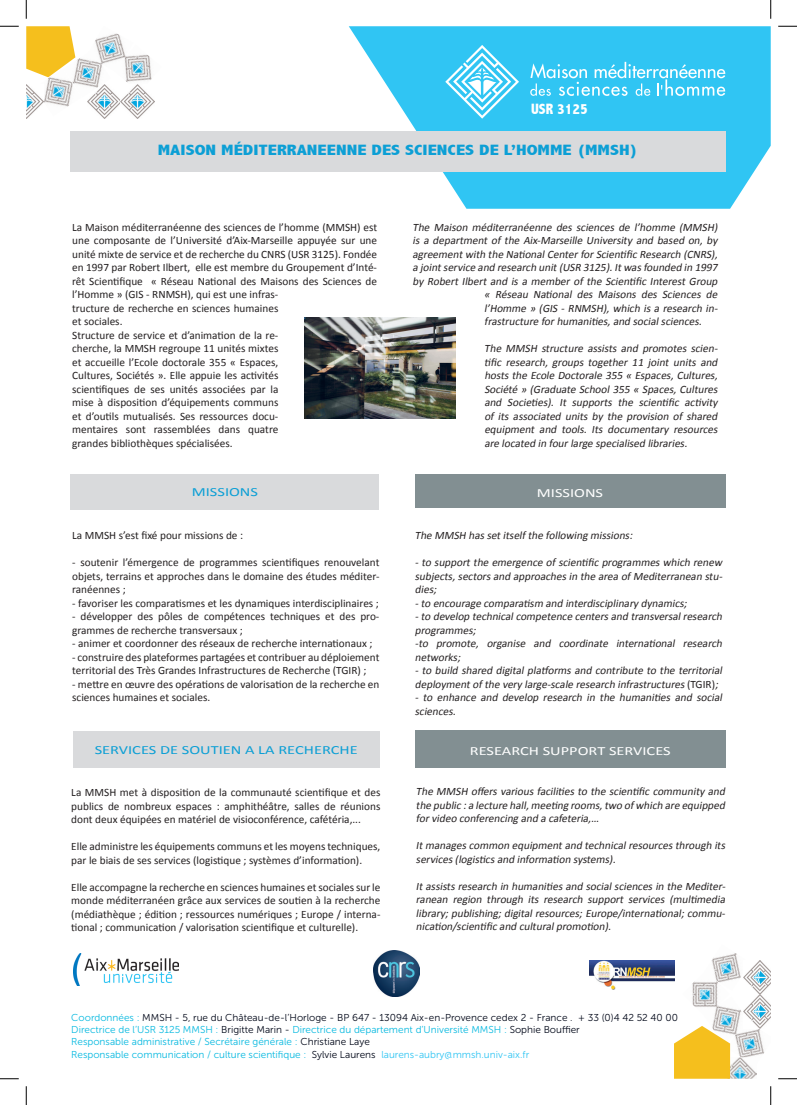
<style>
.page{position:relative;width:797px;height:1105px;background:#fff}
.page>*{position:absolute;margin:0;border:0;box-sizing:border-box;transform-origin:0 0}
.t1{font:800 condensed 15px "Abadi";color:#0c9fd5;scale:1.31 1}
.t2{font:800 condensed 15px "Abadi";color:#fff}
.t3{font:12.5px "Calibri";color:#0c9fd5;scale:1.31 1}
.t4{font:12.5px "Calibri";color:#fff;scale:1.31 1}
.t5{font:11.25px/13.5px "Calibri";color:#231f20}
.t6{font:italic 11.25px/13.5px "Calibri";color:#231f20}
.t7{font:10px/12px "Museo Sans 300";color:#000718}
.t8{font:10px "Museo Sans 300";color:#07b9e0}
.s1{font-style:normal}
.s2{color:#07b9e0}
.s3{color:#000718}
.s4{color:#30c5f3}
</style>
<div class="page">
<svg style="left:349px;top:26px;width:421px;height:183px;fill:#30c5f3"></svg>
<div style="left:70px;top:131px;width:655px;height:41px;background:#d9dadc"></div>
<img style="left:373px;top:950px;width:46px;height:46px">
<img style="left:73px;top:953px;width:105px;height:32px">
<svg style="left:445px;top:45px;width:74px;height:74px;background:#60d2f5"></svg>
<svg style="left:530px;top:62px;width:195px;height:34px;background:#5cd1f5"></svg>
<div style="left:70px;top:474px;width:309px;height:35px;background:#d9dadc"></div>
<div style="left:415px;top:474px;width:310px;height:34px;background:#828f92"></div>
<div style="left:73px;top:731px;width:306px;height:37px;background:#d9dadc"></div>
<div style="left:415px;top:730px;width:310px;height:38px;background:#828f92"></div>
<img style="left:125px;top:55px;width:27px;height:30px">
<img style="left:87px;top:85px;width:68px;height:34px">
<img style="left:75px;top:55px;width:36px;height:42px">
<img style="left:43px;top:69px;width:39px;height:38px">
<img style="left:711px;top:953px;width:30px;height:27px">
<img style="left:712px;top:1008px;width:30px;height:18px">
<img style="left:743px;top:960px;width:27px;height:60px">
<img style="left:692px;top:970px;width:37px;height:48px">
<img style="left:727px;top:1020px;width:42px;height:37px">
<img style="left:730px;top:1057px;width:27px;height:22px">
<svg style="left:26px;top:26px;width:49px;height:51px"></svg>
<img style="left:304px;top:318px;width:151px;height:101px">
<img style="left:589px;top:960px;width:85px;height:30px">
<img style="left:87px;top:33px;width:46px;height:39px">
<img style="left:26px;top:85px;width:17px;height:34px">
<svg style="left:674px;top:1026px;width:56px;height:53px;background:#f4c741"></svg>
<svg style="left:0;top:25px;width:19px;height:2px"></svg>
<svg style="left:778px;top:25px;width:19px;height:2px"></svg>
<svg style="left:0;top:1078px;width:19px;height:1px"></svg>
<svg style="left:778px;top:1078px;width:19px;height:1px"></svg>
<svg style="left:25px;top:0;width:2px;height:19px"></svg>
<svg style="left:25px;top:1086px;width:2px;height:19px"></svg>
<svg style="left:770px;top:0;width:1px;height:19px"></svg>
<svg style="left:770px;top:1086px;width:1px;height:19px"></svg>
<h1 class="t2" style="left:531px;top:100px;width:58px">USR 3125</h1>
<h1 class="t1" style="left:158px;top:142px;width:368px">MAISON MÉDITERRANEENNE DES SCIENCES DE L’HOMME (MMSH)</h1>
<p class="t5" style="left:72px;top:220px;width:306px">La Maison méditerranéenne des sciences de l’homme (MMSH) est une composante de l’Université d’Aix-Marseille appuyée sur une unité mixte de service et de recherche du CNRS (USR 3125). Fondée en 1997 par Robert Ilbert, elle est membre du Groupement d’Inté&shy;rêt Scientifique « Réseau National des Maisons des Sciences de l’Homme » (GIS - RNMSH), qui est une infras-<br>tructure de recherche en sciences humaines<br>et sociales.<br>Structure de service et d’animation de la re-<br>cherche, la MMSH regroupe 11 unités mixtes<br>et accueille l’Ecole doctorale 355 « Espaces,<br>Cultures, Sociétés ». Elle appuie les activités<br>scientifiques de ses unités associées par la<br>mise à disposition d’équipements communs<br>et d’outils mutualisés. Ses ressources docu-<br>mentaires sont rassemblées dans quatre<br>grandes bibliothèques spécialisées.</p>
<p class="t6" style="left:412px;top:220px;width:309px">The Maison méditerranéenne des sciences de l’homme (MMSH)</p>
<p class="t6" style="left:412px;top:234px;width:309px">is a department of the Aix-Marseille University and based on, by</p>
<p class="t6" style="left:412px;top:247px;width:309px">agreementwith the NationalCenterforScientific Research (CNRS),</p>
<p class="t6" style="left:412px;top:261px;width:309px">a jointservice and research unit(USR 3125).Itwasfounded in 1997</p>
<p class="t6" style="left:412px;top:274px;width:309px">by Robert Ilbert and is a member of the Scientific Interest Group</p>
<p class="t6" style="left:484px;top:288px;width:237px">« Réseau National des Maisons des Sciences de</p>
<p class="t6" style="left:484px;top:301px;width:237px">l’Homme » (GIS - RNMSH), which is a research in-</p>
<p class="t6" style="left:484px;top:315px;width:221px">frastructure forhumanities,and socialsciences.</p>
<p class="t6" style="left:484px;top:342px;width:237px;text-align:justify">The MMSH structure assists and promotes scien&shy;tific research, groups together 11 joint units and hosts the Ecole Doctorale 355 « Espaces, Cultures, Société » (Graduate School 355 « Spaces, Cultures and Societies). It supports the scientific activity of its associated units by the provision of shared equipment and tools. Its documentary resources are located in fourlarge specialised libraries.</p>
<p class="t3" style="left:192px;top:484px;width:52px">MISSIONS</p>
<p class="t4" style="left:537px;top:485px;width:52px">MISSIONS</p>
<p class="t5" style="left:72px;top:528px;width:172px">La MMSH s’est fixé pour missions de :</p>
<p class="t5" style="left:72px;top:555px;width:309px;text-align:justify">- soutenir l’émergence de programmes scientifiques renouvelant objets, terrains et approches dans le domaine des études méditer&shy;ranéennes ;</p>
<p class="t5" style="left:72px;top:596px;width:308px">- favoriser les comparatismes et les dynamiques interdisciplinaires ;</p>
<p class="t5" style="left:72px;top:609px;width:309px">- développer des pôles de compétences techniques et des pro&shy;grammes de recherche transversaux ;</p>
<p class="t5" style="left:72px;top:636px;width:302px">- animer et coordonner des réseaux de recherche internationaux ;</p>
<p class="t5" style="left:72px;top:650px;width:309px">- construire des plateformes partagées et contribuer au déploiement territorial des Très Grandes Infrastructures de Recherche (TGIR) ;</p>
<p class="t5" style="left:72px;top:677px;width:309px">- mettre en œuvre des opérations de valorisation de la recherche en sciences humaines et sociales.</p>
<p class="t6" style="left:415px;top:528px;width:221px">The MMSH hassetitselfthe following missions:</p>
<p class="t6" style="left:415px;top:555px;width:311px">-to supportthe emergence ofscientific programmeswhich renew subjects,sectorsand approachesin the area ofMediterranean stu&shy;dies;<br>-to encourage comparatism and interdisciplinary dynamics;<br>-to develop technicalcompetence centersand transversalresearch programmes;<br>-to promote, organise and coordinate international research networks;</p>
<p class="t6" style="left:415px;top:663px;width:311px">- to build shared digital platforms and contribute to the territorial deploymentofthe very large-scale research infrastructures<span class="s1">( TG I R )</span> ;</p>
<p class="t6" style="left:415px;top:690px;width:311px">- to enhance and develop research in the humanities and social sciences.</p>
<p class="t3" style="left:95px;top:742px;width:202px">SERVICES DE SOUTIEN A LA RECHERCHE</p>
<p class="t4" style="left:470px;top:743px;width:155px">RESEARCH SUPPORT SERVICES</p>
<p class="t5" style="left:71px;top:786px;width:311px;text-align:justify">La MMSH met à disposition de la communauté scientifique et des publics de nombreux espaces : amphithéâtre, salles de réunions dont deux équipées en matériel de visioconférence, cafétéria,...</p>
<p class="t5" style="left:71px;top:840px;width:311px">Elle administre les équipements communs et les moyens techniques, par le biais de ses services (logistique ; systèmes d’information).</p>
<p class="t5" style="left:71px;top:880px;width:311px;text-align:justify">Elle accompagne la recherche en sciences humaines et sociales sur le monde méditerranéen grâce aux services de soutien à la recherche (médiathèque ; édition ; ressources numériques ; Europe / interna&shy;tional ; communication / valorisation scientifique et culturelle).</p>
<p class="t6" style="left:416px;top:785px;width:313px;text-align:justify">The MMSH offers various facilities to the scientific community and the public :a lecture hall,meeting rooms,two ofwhich are equipped forvideo conferencing and a cafeteria,…</p>
<p class="t6" style="left:416px;top:839px;width:313px">Itmanagescommon equipmentand technicalresourcesthrough its services(logisticsand information systems).</p>
<p class="t6" style="left:416px;top:879px;width:313px;text-align:justify">Itassistsresearch in humanitiesand socialsciencesin the Mediter&shy;ranean region through its research support services (multimedia library;publishing;digitalresources;Europe/international;commu&shy;nication/scientific and culturalpromotion).</p>
<p class="t7" style="left:71px;top:1011px;width:608px"><span class="s2">Coordonnées :</span> MMSH - 5, rue du Château-de-l’Horloge - BP 647 - 13094 Aix-en-Provence cedex 2 - France . + 33 (0)4 42 52 40 00<br><span class="s2">Directrice de l’USR 3125 MMSH :</span> Brigitte Marin - <span class="s2">Directrice du département d’Université MMSH :</span> Sophie Bouffier<br><span class="s2">Responsable administrative / Secrétaire générale :</span> Christiane Laye</p>
<p class="t8" style="left:71px;top:1050px;width:459px">Responsable communication / culture scientifique : <span class="s3">Sylvie Laurens</span> <span class="s4">laurens-aubry@mmsh.univ-aix.fr</span></p>
</div>
